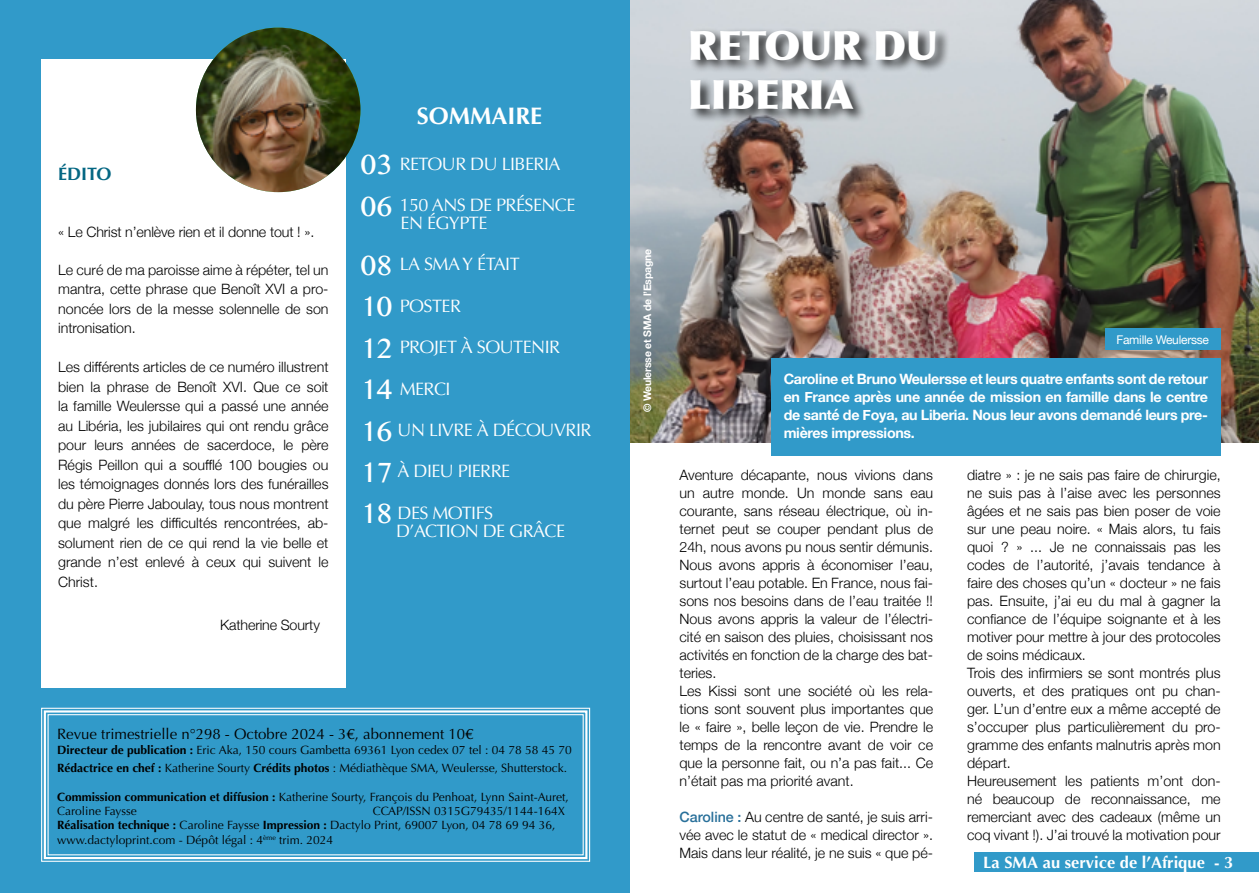
<style>
.page{position:relative;width:1259px;height:893px;background:#fff}
.page>*{position:absolute;margin:0;border:0;box-sizing:border-box;transform-origin:0 0}
.t1{font:900 40.5px/48.6px "Optima";letter-spacing:-.01em;color:#fff}
.t2{font:700 24px "Optima";color:#fff}
.t3{font:18px/18px "Optima";letter-spacing:-.03em;color:#fff}
.t4{font:700 18px "Optima";color:#056783}
.t5{font:700 16.5px "Optima";color:#fff}
.t6{font:15px "Optima";color:#000}
.t7{font:300 14.25px/18px "Helvetica Neue";color:#000;text-align:justify}
.t8{font:700 14.25px/18px "Helvetica Neue";letter-spacing:-.02em;color:#fff;text-align:justify}
.t9{font:12px/14.4px "Optima";color:#000}
.t10{font:12px "Helvetica Neue";letter-spacing:-.02em;color:#fff}
.t11{font:700 10.5px "Helvetica Neue";letter-spacing:-.02em;color:#fff}
.s1{font-family:"Telugu MN";font-size:34.5px}
.s2{font-weight:700}
.s3{font-weight:500;color:#29709a}
</style>
<div class="page">
<div style="left:974px;top:852px;width:285px;height:20px;background:#319ac9"></div>
<img style="left:629px;top:0;width:630px;height:442px">
<div style="left:0;top:0;width:629px;height:893px;background:#319ac9"></div>
<div style="left:41px;top:60px;width:304px;height:628px;background:#fff"></div>
<svg style="left:41px;top:707px;width:549px;height:155px"></svg>
<div style="left:44px;top:710px;width:543px;height:149px;border:2px solid #fff"></div>
<div style="left:48px;top:714px;width:536px;height:141px;border:1px solid #fff"></div>
<img style="left:196px;top:28px;width:164px;height:164px;border-radius:82px">
<div style="left:689px;top:28px;width:261px;height:94px;background:#000;opacity:.75"></div>
<div style="left:771px;top:358px;width:449px;height:97px;background:#319ac9"></div>
<div style="left:1104px;top:328px;width:116px;height:22px;background:#319ac9"></div>
<p class="t4" style="left:58px;top:163px;width:55px">ÉDITO</p>
<p class="t7" style="left:58px;top:222px;width:258px">« Le Christ n’enlève rien et il donne tout ! ».</p>
<p class="t7" style="left:58px;top:259px;width:272px;line-height:19.5px">Le curé de ma paroisse aime à répéter, tel un mantra, cette phrase que Benoît XVI a pro&shy;noncée lors de la messe solennelle de son intronisation.</p>
<p class="t7" style="left:58px;top:356px;width:272px;line-height:19.5px">Les différents articles de ce numéro illustrent bien la phrase de Benoît XVI. Que ce soit la famille Weulersse qui a passé une année au Libéria, les jubilaires qui ont rendu grâce pour leurs années de sacerdoce, le père Régis Peillon qui a soufflé 100 bougies ou les témoignages donnés lors des funérailles du père Pierre Jaboulay, tous nous montrent que malgré les difficultés rencontrées, ab&shy;solument rien de ce qui rend la vie belle et grande n’est enlevé à ceux qui suivent le Christ.</p>
<p class="t7" style="left:220px;top:615px;width:101px">Katherine Sourty</p>
<h2 class="t2" style="left:417px;top:102px;width:127px">SOMMAIRE</h2>
<p class="t3" style="left:360px;top:155px;width:201px"><span class="s1">03</span> RETOUR DU LIBERIA</p>
<p class="t3" style="left:401px;top:196px;width:176px;text-indent:-40px"><span class="s1">06</span> 150 ANS DE PRÉSENCE<br>EN ÉGYPTE</p>
<p class="t3" style="left:360px;top:256px;width:161px"><span class="s1">08</span> LA SMA Y ÉTAIT</p>
<p class="t3" style="left:360px;top:297px;width:102px"><span class="s1">10</span> POSTER</p>
<p class="t3" style="left:360px;top:338px;width:201px"><span class="s1">12</span> PROJET À SOUTENIR</p>
<p class="t3" style="left:360px;top:380px;width:92px"><span class="s1">14</span> MERCI</p>
<p class="t3" style="left:360px;top:421px;width:232px"><span class="s1">16</span> UN LIVRE À DÉCOUVRIR</p>
<p class="t3" style="left:360px;top:463px;width:151px"><span class="s1">17</span> À DIEU PIERRE</p>
<p class="t3" style="left:396px;top:504px;width:170px;text-indent:-36px"><span class="s1">18</span> DES MOTIFS<br>D’ACTION DE GRÂCE</p>
<p class="t6" style="left:57px;top:726px;width:418px">Revue trimestrielle n°298 - Octobre 2024 - 3€, abonnement 10€</p>
<p class="t9" style="left:57px;top:741px;width:516px;line-height:18px"><span class="s2">Directeur de publication :</span> Eric Aka, 150 cours Gambetta 69361 Lyon cedex 07 tel : 04 78 58 45 70<br><span class="s2">Rédactrice en chef :</span> Katherine Sourty <span class="s2">Crédits photos</span> : Médiathèque SMA, Weulersse, Shutterstock.</p>
<p class="t9" style="left:57px;top:789px;width:513px"><span class="s2">Commission communication et diffusion :</span> Katherine Sourty, François du Penhoat, Lynn Saint-Auret,<br>Caroline Faysse</p>
<p class="t9" style="left:57px;top:804px;width:509px;text-indent:315px">CCAP/ISSN 0315G79435/1144-164X<br><span class="s2">Réalisation technique :</span> Caroline Faysse <span class="s2">Impression :</span> Dactylo Print, 69007 Lyon, 04 78 69 94 36, www.dactyloprint.com - Dépôt légal : 4<sup>ème</sup> trim. 2024</p>
<h1 class="t1" style="left:688px;top:22px;width:251px">RETOUR DU<br>LIBERIA</h1>
<p class="t11" style="left:639px;top:412px;width:165px;rotate:-90deg">© Weulersse et SMA de l’Espagne</p>
<p class="t10" style="left:1116px;top:331px;width:94px">Famille Weulersse</p>
<p class="t8" style="left:783px;top:371px;width:426px">Caroline et Bruno Weulersse et leurs quatre enfants sont de retour en France après une année de mission en famille dans le centre de santé de Foya, au Liberia. Nous leur avons demandé leurs pre&shy;mières impressions.</p>
<p class="t7" style="left:679px;top:465px;width:255px;text-align:left">Aventure décapante, nous vivions dans un autre monde. Un monde sans eau courante, sans réseau électrique, où in&shy;ternet peut se couper pendant plus de 24h, nous avons pu nous sentir démunis.<br>Nous avons appris à économiser l’eau, surtout l’eau potable. En France, nous fai&shy;sons nos besoins dans de l’eau traitée !!<br>Nous avons appris la valeur de l’électri&shy;cité en saison des pluies, choisissant nos activités en fonction de la charge des bat&shy;teries.<br>Les Kissi sont une société où les rela&shy;tions sont souvent plus importantes que le « faire », belle leçon de vie. Prendre le temps de la rencontre avant de voir ce que la personne fait, ou n’a pas fait... Ce n’était pas ma priorité avant.</p>
<p class="t7" style="left:679px;top:807px;width:255px"><span class="s3">Caroline :</span> Au centre de santé, je suis arri&shy;vée avec le statut de « medical director ».<br>Mais dans leur réalité, je ne suis « que pé-</p>
<p class="t7" style="left:967px;top:465px;width:255px;text-align:left">diatre » : je ne sais pas faire de chirurgie, ne suis pas à l’aise avec les personnes âgées et ne sais pas bien poser de voie sur une peau noire. « Mais alors, tu fais quoi ? » ... Je ne connaissais pas les codes de l’autorité, j’avais tendance à faire des choses qu’un « docteur » ne fais pas. Ensuite, j’ai eu du mal à gagner la confiance de l’équipe soignante et à les motiver pour mettre à jour des protocoles de soins médicaux.<br>Trois des infirmiers se sont montrés plus ouverts, et des pratiques ont pu chan&shy;ger. L’un d’entre eux a même accepté de s’occuper plus particulièrement du pro&shy;gramme des enfants malnutris après mon départ.<br>Heureusement les patients m’ont don&shy;né beaucoup de reconnaissance, me remerciant avec des cadeaux (même un coq vivant !). J’ai trouvé la motivation pour</p>
<p class="t5" style="left:983px;top:853px;width:252px">La SMA au service de l’Afrique - 3</p>
</div>
